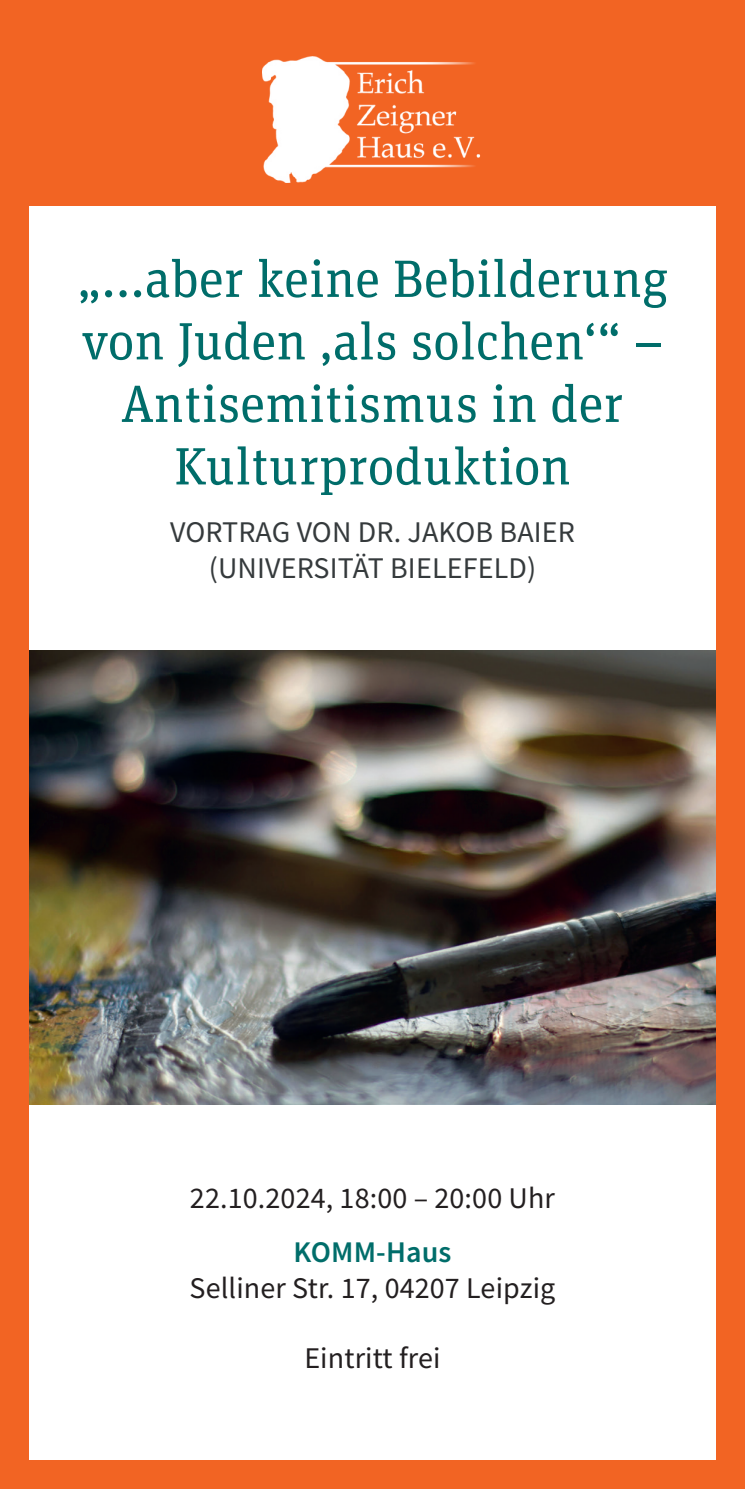
<style>
.page{position:relative;width:745px;height:1489px;background:#fff}
.page>*{position:absolute;margin:0;border:0;box-sizing:border-box;transform-origin:0 0}
.t1{font:52.5px/62.5px "Unit Slab Pro";color:#006d6a;text-align:center}
.t2{font:30px "Source Sans Pro";letter-spacing:.005em;color:#231f20}
.t3{font:30px/36px "Source Sans Pro";letter-spacing:.005em;color:#353a3c;text-align:center}
.t4{font:600 30px "Source Sans Pro";letter-spacing:.005em;color:#006d6a}
</style>
<div class="page">
<img style="left:28px;top:650px;width:688px;height:453px">
<div style="left:0;top:0;width:744px;height:206px;background:#f26423"></div>
<img style="left:262px;top:56px;width:219px;height:126px">
<div style="left:0;top:1460px;width:744px;height:28px;background:#f26423"></div>
<div style="left:0;top:0;width:28px;height:1488px;background:#f26423"></div>
<div style="left:716px;top:0;width:28px;height:1488px;background:#f26423"></div>
<p class="t1" style="left:77px;top:246px;width:591px">„…aber keine Bebilderung von Juden ‚als solchen‘“ –<br>Antisemitismus in der<br>Kulturproduktion</p>
<p class="t3" style="left:170px;top:513px;width:406px">VORTRAG VON DR. JAKOB BAIER (UNIVERSITÄT BIELEFELD)</p>
<p class="t2" style="left:190px;top:1179px;width:366px">22.10.2024, 18:00 – 20:00 Uhr</p>
<p class="t4" style="left:293px;top:1232px;width:159px">KOMM-Haus</p>
<p class="t2" style="left:189px;top:1268px;width:367px">Selliner Str. 17, 04207 Leipzig</p>
<p class="t2" style="left:304px;top:1338px;width:138px">Eintritt frei</p>
</div>
